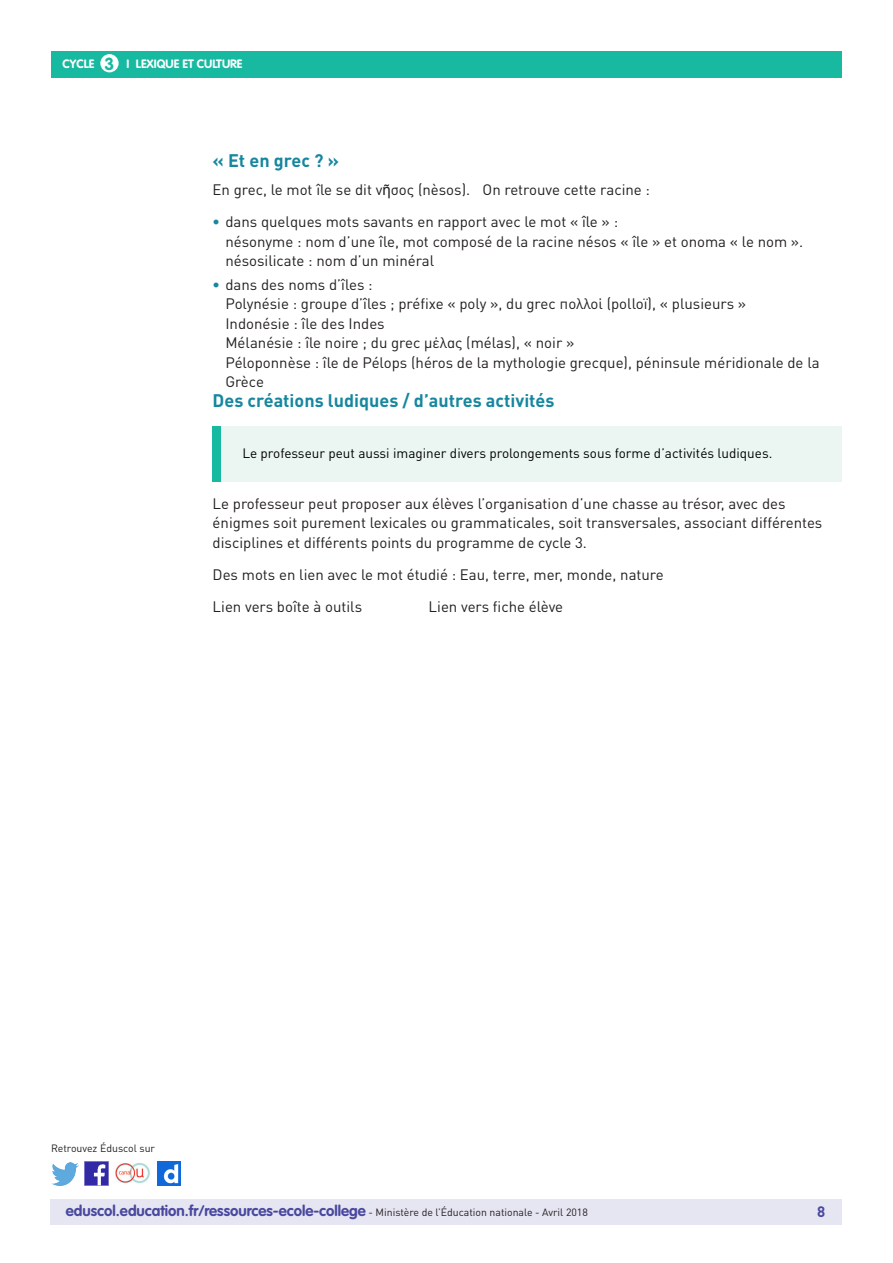
<style>
.page{position:relative;width:893px;height:1263px;background:#fff}
.page>*{position:absolute;margin:0;border:0;box-sizing:border-box;transform-origin:0 0}
._04_Titre_de_niveau{font:700 18px "DIN Pro";color:#16879f}
._06_Texte_courant{font:700 18px "DIN Pro";color:#16879f}
.t1{font:700 17.25px "VAG Rounded Std";color:#17baa1}
._06_Texte_courant-2{font:15px/19.5px "DIN Pro";color:#231f20}
.t2{font:700 15px "VAG Rounded Std";color:#4a489e}
.t3{font:700 15px "DIN Pro";color:#4a489e}
.t4{font:13.5px "DIN Pro";color:#000}
.t5{font:700 12px "VAG Rounded Std";color:#fff}
.t6{font:10.5px "DIN Pro";color:#231f20}
.s1{font-family:"Arial"}
.s2{font-weight:700;color:#16879f}
.s3{font-family:"DIN Pro";font-weight:400;font-size:10.5px;color:#231f20}
</style>
<div class="page">
<div style="left:50px;top:1199px;width:791px;height:26px;background:#e6e5f2"></div>
<div style="left:51px;top:51px;width:791px;height:27px;background:#17baa1"></div>
<div style="left:100px;top:54px;width:19px;height:18px;background:#fff;border-radius:50%"></div>
<img style="left:85px;top:1162px;width:23px;height:23px">
<img style="left:51px;top:1163px;width:28px;height:22px">
<img style="left:158px;top:1162px;width:22px;height:23px">
<img style="left:115px;top:1163px;width:35px;height:20px">
<div style="left:213px;top:426px;width:629px;height:56px;background:#ebf6f3"></div>
<div style="left:213px;top:426px;width:8px;height:56px;background:#17baa1"></div>
<p class="t1" style="left:105px;top:53px;width:11px">3</p>
<p class="t5" style="left:63px;top:57px;width:33px">CYCLE</p>
<p class="t5" style="left:127px;top:57px;width:117px">I LEXIQUE ET CULTURE</p>
<p class="_06_Texte_courant" style="left:213px;top:148px;width:128px">« Et en grec ? »</p>
<p class="_06_Texte_courant-2" style="left:213px;top:179px;width:439px">En grec, le mot île se dit ν<span class="s1">ῆ</span>σος (nèsos). On retrouve cette racine :</p>
<p class="_06_Texte_courant-2" style="left:225px;top:212px;width:579px;text-indent:-13px"><span class="s2">•</span> dans quelques mots savants en rapport avec le mot « île » :<br>nésonyme : nom d’une île, mot composé de la racine nésos « île » et onoma « le nom ». nésosilicate : nom d’un minéral</p>
<p class="_06_Texte_courant-2" style="left:225px;top:274px;width:596px;text-indent:-13px"><span class="s2">•</span> dans des noms d’îles :<br>Polynésie : groupe d’îles ; préfixe « poly », du grec πολλοί (polloï), « plusieurs »<br>Indonésie : île des Indes<br>Mélanésie : île noire ; du grec μέλας (mélas), « noir »<br>Péloponnèse : île de Pélops (héros de la mythologie grecque), péninsule méridionale de la Grèce</p>
<p class="_04_Titre_de_niveau" style="left:213px;top:388px;width:343px">Des créations ludiques / d’autres activités</p>
<p class="t4" style="left:242px;top:445px;width:531px">Le professeur peut aussi imaginer divers prolongements sous forme d’activités ludiques.</p>
<p class="_06_Texte_courant-2" style="left:213px;top:493px;width:611px">Le professeur peut proposer aux élèves l’organisation d’une chasse au trésor, avec des énigmes soit purement lexicales ou grammaticales, soit transversales, associant différentes disciplines et différents points du programme de cycle 3.</p>
<p class="_06_Texte_courant-2" style="left:213px;top:564px;width:453px">Des mots en lien avec le mot étudié : Eau, terre, mer, monde, nature</p>
<p class="_06_Texte_courant-2" style="left:213px;top:597px;width:151px">Lien vers boîte à outils</p>
<p class="_06_Texte_courant-2" style="left:429px;top:597px;width:136px">Lien vers fiche élève</p>
<p class="t6" style="left:51px;top:1141px;width:106px">Retrouvez Éduscol sur</p>
<p class="t2" style="left:66px;top:1202px;width:523px">eduscol.education.fr/ressources-ecole-college <span class="s3">- Ministère de l’Éducation nationale - Avril 2018</span></p>
<p class="t3" style="left:817px;top:1201px;width:10px">8</p>
</div>
